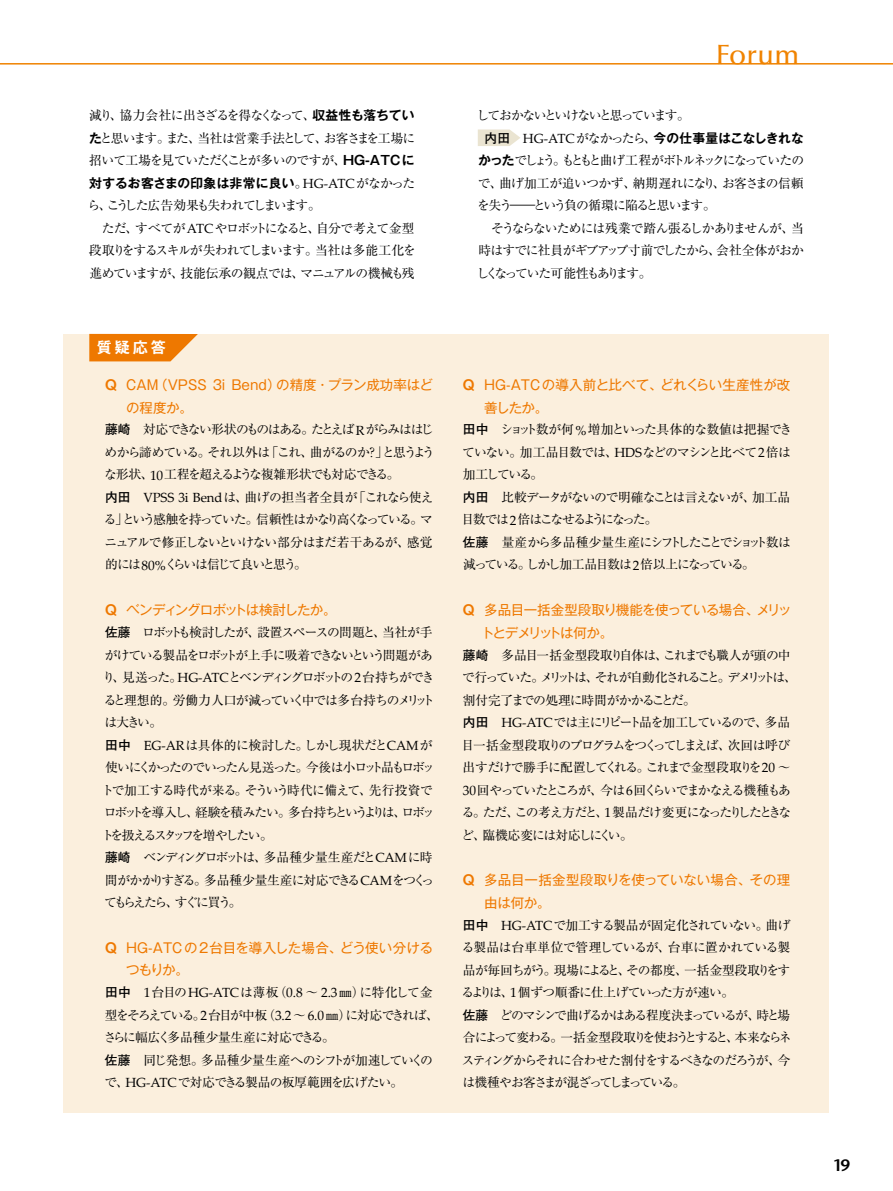
<style>
.page{position:relative;width:893px;height:1191px;background:#fff}
.page>*{position:absolute;margin:0;border:0;box-sizing:border-box;transform-origin:0 0}
.t1{font:500 28.05px "Optima LT";color:#f08300}
.t2{font:15.9px "Stone Sans Semi Boold";color:#000}
.t3{font:700 15px "Gothic MB101 Pr 5 De";color:#fff}
.t4{font:13.5px/22.5px "Gothic MB101 Pr 5";letter-spacing:-.015em;color:#ee7800}
.t5{font:13.5px/22.5px "Gothic MB101 Pr 5";letter-spacing:-.04em;color:#ee7800}
.t6{font:13.5px "Gothic MB101 Pr 5";letter-spacing:-.065em;color:#ee7800}
.t7{font:12.75px/22.5px "Ryumin Pro";letter-spacing:-.095em;color:#000}
.t8{font:12.75px/22.5px "Ryumin Pro";letter-spacing:-.075em;color:#000}
.t9{font:700 12.75px "Gothic MB101 Pr 5 De";letter-spacing:.02em;color:#000}
.t10{font:12.75px "Ryumin Pro";letter-spacing:-.065em;color:#000}
.t11{font:12.75px "Ryumin Pro";letter-spacing:-.14em;color:#000}
.t12{font:12.75px "Ryumin Pro";letter-spacing:-.12em;color:#000}
.s1{font-family:"Gothic MB101 Pr 5 De";font-weight:700}
.s2{font-family:"Ryumin Pro";font-weight:400}
.s3{font-family:"Palatino Linotype";font-weight:400;font-size:13.2px}
.s4{font-family:"Palatino Linotype";font-size:13.2px}
.s5{font-family:"Futo Go B101 Pr 5";font-weight:700}
.s6{font-family:"Palatino Linotype";font-size:13.5px}
.s7{font-family:"Futo Go B101 Pr 5"}
</style>
<div class="page">
<hr style="left:0;top:63px;width:893px;height:2px;background:#f08300">
<div style="left:64px;top:334px;width:765px;height:778px;background:#fbefdd"></div>
<svg style="left:478px;top:129px;width:42px;height:17px"></svg>
<svg style="left:89px;top:334px;width:109px;height:27px;background:#ef871c"></svg>
<p class="t7" style="left:89px;top:103px;width:328px;text-align:justify">減り、協力会社に出さざるを得なくなって、<span class="s1">収益性も落ちていた</span>と思います。また、当社は営業手法として、お客さまを工場に招いて工場を見ていただくことが多いのですが、<span class="s1">HG-ATC に</span></p>
<p class="t9" style="left:89px;top:172px;width:327px">対するお客さまの印象は非常に良い<span class="s2">。</span><span class="s3">HG-ATC</span><span class="s2">がなかった</span></p>
<p class="t11" style="left:88px;top:195px;width:235px">ら、こうした広告効果も失われてしまいます。</p>
<p class="t10" style="left:102px;top:218px;width:314px">ただ、すべてが<span class="s4">ATC</span> やロボットになると、自分で考えて金型</p>
<p class="t7" style="left:89px;top:238px;width:328px">段取りをするスキルが失われてしまいます。当社は多能工化を</p>
<p class="t7" style="left:89px;top:261px;width:327px">進めていますが、技能伝承の観点では、マニュアルの機械も残</p>
<p class="t3" style="left:97px;top:335px;width:70px">質疑応答</p>
<p class="t4" style="left:126px;top:372px;width:308px;text-indent:-21px"><span class="s1">Q</span> CAM（VPSS 3i Bend）の精度・プラン成功率はどの程度か。</p>
<p class="t7" style="left:104px;top:417px;width:332px"><span class="s5">藤崎　</span>対応できない形状のものはある。たとえば<span class="s4">R</span> がらみははじめから諦めている。それ以外は「これ、曲がるのか？」と思うような形状、<span class="s6">10</span> 工程を超えるような複雑形状でも対応できる。<br><span class="s5">内田　</span><span class="s4">VPSS</span> <span class="s6">3</span><span class="s4">i Bend</span>は、曲げの担当者全員が「これなら使える」という感触を持っていた。信頼性はかなり高くなっている。マニュアルで修正しないといけない部分はまだ若干あるが、感覚的には <span class="s6">80</span><span class="s4">%</span>くらいは信じて良いと思う。</p>
<p class="t6" style="left:105px;top:599px;width:233px"><span class="s1">Q</span> ベンディングロボットは検討したか。</p>
<p class="t7" style="left:102px;top:620px;width:335px"><span class="s5">佐藤　</span>ロボットも検討したが、設置スペースの問題と、当社が手がけている製品をロボットが上手に吸着できないという問題があり、見送った。<span class="s4">HG-ATC</span>とベンディングロボットの <span class="s6">2</span> 台持ちができると理想的。労働力人口が減っていく中では多台持ちのメリットは大きい。<br><span class="s5">田中　</span><span class="s4">EG-AR</span>は具体的に検討した。しかし現状だと<span class="s4">CAM</span>が使いにくかったのでいったん見送った。今後は小ロット品もロボットで加工する時代が来る。そういう時代に備えて、先行投資でロボットを導入し、経験を積みたい。多台持ちというよりは、ロボットを扱えるスタッフを増やしたい。<br><span class="s5">藤崎　</span>ベンディングロボットは、多品種少量生産だと<span class="s4">CAM</span>に時間がかかりすぎる。多品種少量生産に対応できる<span class="s4">CAM</span>をつくってもらえたら、すぐに買う。</p>
<p class="t4" style="left:126px;top:935px;width:308px;text-indent:-21px"><span class="s1">Q</span> HG-ATCの2台目を導入した場合、どう使い分けるつもりか。</p>
<p class="t8" style="left:103px;top:980px;width:337px"><span class="s5">田中　</span><span class="s6">1</span>台目の<span class="s4">HG-ATC</span>は薄板（<span class="s6">0</span><span class="s4">.</span><span class="s6">8</span> ～ <span class="s6">2</span><span class="s4">.</span><span class="s6">3</span>㎜）に特化して金型をそろえている。<span class="s6">2</span>台目が中板（<span class="s6">3</span><span class="s4">.</span><span class="s6">2</span> ～ <span class="s6">6</span><span class="s4">.</span><span class="s6">0</span> ㎜）に対応できれば、さらに幅広く多品種少量生産に対応できる。<br><span class="s5">佐藤　</span>同じ発想。多品種少量生産へのシフトが加速していくので、<span class="s4">HG-ATC</span>で対応できる製品の板厚範囲を広げたい。</p>
<h1 class="t1" style="left:716px;top:38px;width:85px">Forum</h1>
<p class="t12" style="left:476px;top:105px;width:215px">しておかないといけないと思っています。</p>
<p class="t9" style="left:484px;top:127px;width:321px"><span class="s7">内田</span> <span class="s3">HG-ATC</span><span class="s2">がなかったら、</span>今の仕事量はこなしきれな</p>
<p class="t7" style="left:477px;top:148px;width:329px;text-align:justify"><span class="s1">かった</span>でしょう。もともと曲げ工程がボトルネックになっていたので、曲げ加工が追いつかず、納期遅れになり、お客さまの信頼を失う―という負の循環に陥ると思います。</p>
<p class="t7" style="left:476px;top:216px;width:329px;text-align:justify;text-indent:15px">そうならないためには残業で踏ん張るしかありませんが、当時はすでに社員がギブアップ寸前でしたから、会社全体がおかしくなっていた可能性もあります。</p>
<p class="t4" style="left:484px;top:372px;width:308px;text-indent:-21px"><span class="s1">Q</span> HG-ATCの導入前と比べて、どれくらい生産性が改善したか。</p>
<p class="t7" style="left:461px;top:417px;width:332px"><span class="s5">田中　</span>ショット数が何<span class="s4">%</span>増加といった具体的な数値は把握できていない。加工品目数では、<span class="s4">HDS</span>などのマシンと比べて<span class="s6">2</span>倍は加工している。<br><span class="s5">内田　</span>比較データがないので明確なことは言えないが、加工品目数では <span class="s6">2</span> 倍はこなせるようになった。<br><span class="s5">佐藤　</span>量産から多品種少量生産にシフトしたことでショット数は減っている。しかし加工品目数は <span class="s6">2</span> 倍以上になっている。</p>
<p class="t5" style="left:481px;top:597px;width:312px;text-indent:-18px"><span class="s1">Q</span> 多品目一括金型段取り機能を使っている場合、メリットとデメリットは何か。</p>
<p class="t7" style="left:461px;top:642px;width:337px"><span class="s5">藤崎　</span>多品目一括金型段取り自体は、これまでも職人が頭の中で行っていた。メリットは、それが自動化されること。デメリットは、割付完了までの処理に時間がかかることだ。<br><span class="s5">内田　</span><span class="s4">HG-ATC</span>では主にリピート品を加工しているので、多品目一括金型段取りのプログラムをつくってしまえば、次回は呼び出すだけで勝手に配置してくれる。これまで金型段取りを<span class="s6">20</span> ～<br><span class="s6">30</span> 回やっていたところが、今は <span class="s6">6</span> 回くらいでまかなえる機種もある。ただ、この考え方だと、<span class="s6">1</span> 製品だけ変更になったりしたときなど、臨機応変には対応しにくい。</p>
<p class="t4" style="left:484px;top:867px;width:308px;text-indent:-21px"><span class="s1">Q</span> 多品目一括金型段取りを使っていない場合、その理由は何か。</p>
<p class="t7" style="left:462px;top:912px;width:331px"><span class="s5">田中　</span><span class="s4">HG-ATC</span>で加工する製品が固定化されていない。曲げる製品は台車単位で管理しているが、台車に置かれている製品が毎回ちがう。現場によると、その都度、一括金型段取りをするよりは、<span class="s6">1</span>個ずつ順番に仕上げていった方が速い。<br><span class="s5">佐藤　</span>どのマシンで曲げるかはある程度決まっているが、時と場合によって変わる。一括金型段取りを使おうとすると、本来ならネスティングからそれに合わせた割付をするべきなのだろうが、今は機種やお客さまが混ざってしまっている。</p>
<p class="t2" style="left:833px;top:1155px;width:19px">19</p>
</div>
